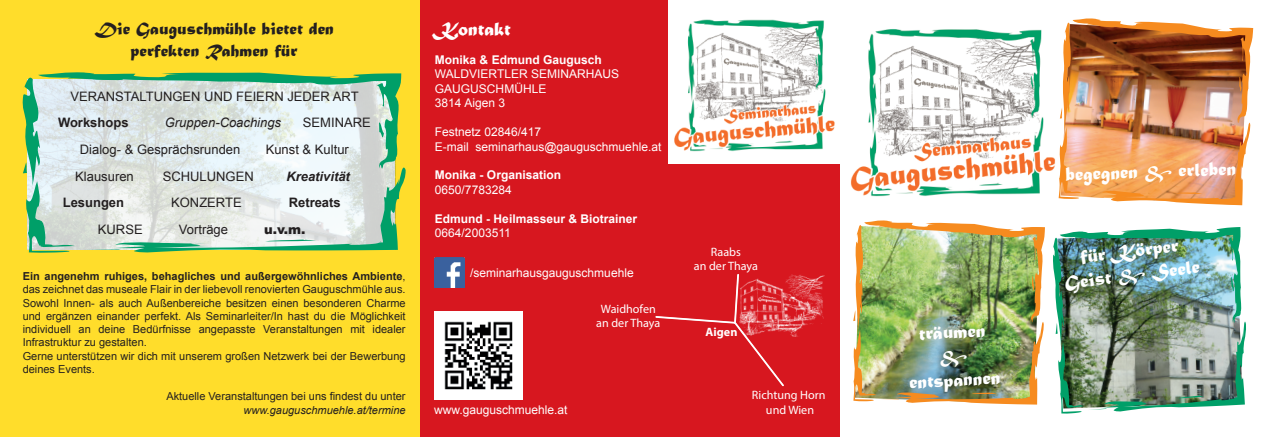
<style>
.page{position:relative;width:1268px;height:437px;background:#fff}
.page>*{position:absolute;margin:0;border:0;box-sizing:border-box;transform-origin:0 0}
.t1{font:20px "Matura MT Script Capitals";color:#fff}
.t2{font:18px "Matura MT Script Capitals";color:#231f20}
.t3{font:13px "Arial";color:#231f20}
.t4{font:700 13px "Arial";color:#231f20}
.t5{font:italic 13px "Arial";color:#231f20}
.t6{font:italic 700 13px "Arial";color:#231f20}
.t7{font:900 13px "Arial";color:#231f20}
.t8{font:12.1px/14.5px "Myriad Pro";color:#fff;text-align:center}
.t9{font:700 12.1px "Myriad Pro";color:#fff}
.t10{font:12px "Arial";color:#fff}
.t11{font:700 12px "Arial";color:#fff}
.t12{font:11px/13.2px "Arial";color:#231f20;text-align:justify}
.t13{font:italic 11px "Arial";color:#231f20}
.s1{font-weight:700}
</style>
<div class="page">
<img style="left:850px;top:29px;width:206px;height:168px">
<div style="left:420px;top:0;width:419px;height:437px;background:#d7171f"></div>
<div style="left:0;top:0;width:420px;height:437px;background:#ffdd2b"></div>
<img style="left:434px;top:311px;width:88px;height:88px">
<img style="left:434px;top:257px;width:30px;height:30px">
<img style="left:668px;top:12px;width:171px;height:152px">
<img style="left:1058px;top:18px;width:194px;height:187px">
<img style="left:75px;top:176px;width:38px;height:73px">
<svg style="left:62px;top:72px;width:340px;height:104px;background:#c9e0d2"></svg>
<svg style="left:113px;top:161px;width:292px;height:91px;background:#d3e3d5"></svg>
<svg style="left:379px;top:122px;width:5px;height:22px"></svg>
<svg style="left:82px;top:249px;width:39px;height:1px"></svg>
<svg style="left:265px;top:239px;width:51px;height:2px"></svg>
<svg style="left:22px;top:73px;width:53px;height:179px;background:#b5d7bd"></svg>
<div style="left:668px;top:0;width:171px;height:12px;background:#fff"></div>
<svg style="left:655px;top:274px;width:129px;height:112px"></svg>
<img style="left:739px;top:274px;width:85px;height:62px">
<img style="left:1053px;top:227px;width:193px;height:186px">
<img style="left:853px;top:220px;width:191px;height:184px">
<p class="t2" style="left:94px;top:18px;width:241px">Die Gauguschmühle bietet den</p>
<p class="t2" style="left:131px;top:39px;width:168px">perfekten Rahmen für</p>
<p class="t3" style="left:70px;top:88px;width:290px">VERANSTALTUNGEN UND FEIERN JEDER ART</p>
<p class="t4" style="left:58px;top:114px;width:72px">Workshops</p>
<p class="t5" style="left:165px;top:114px;width:118px">Gruppen-Coachings</p>
<p class="t3" style="left:303px;top:114px;width:69px">SEMINARE</p>
<p class="t3" style="left:80px;top:141px;width:162px">Dialog- &amp; Gesprächsrunden</p>
<p class="t3" style="left:266px;top:141px;width:85px">Kunst &amp; Kultur</p>
<p class="t3" style="left:75px;top:168px;width:60px">Klausuren</p>
<p class="t3" style="left:163px;top:168px;width:93px">SCHULUNGEN</p>
<p class="t6" style="left:286px;top:167px;width:65px">Kreativität</p>
<p class="t4" style="left:63px;top:194px;width:63px">Lesungen</p>
<p class="t3" style="left:171px;top:194px;width:72px">KONZERTE</p>
<p class="t4" style="left:289px;top:194px;width:54px">Retreats</p>
<p class="t3" style="left:98px;top:221px;width:46px">KURSE</p>
<p class="t3" style="left:179px;top:221px;width:51px">Vorträge</p>
<p class="t7" style="left:264px;top:220px;width:43px">u.v.m.</p>
<p class="t12" style="left:23px;top:270px;width:384px"><span class="s1">Ein angenehm ruhiges, behagliches und außergewöhnliches Ambiente</span>, das zeichnet das museale Flair in der liebevoll renovierten Gauguschmühle aus.<br>Sowohl Innen- als auch Außenbereiche besitzen einen besonderen Charme und ergänzen einander perfekt. Als Seminarleiter/In hast du die Möglichkeit individuell an deine Bedürfnisse angepasste Veranstaltungen mit idealer Infrastruktur zu gestalten.</p>
<p class="t12" style="left:23px;top:349px;width:384px">Gerne unterstützen wir dich mit unserem großen Netzwerk bei der Bewerbung deines Events.</p>
<p class="t12" style="left:166px;top:390px;width:241px">Aktuelle Veranstaltungen bei uns findest du unter</p>
<p class="t13" style="left:243px;top:402px;width:164px">www.gauguschmuehle.at/termine</p>
<p class="t1" style="left:435px;top:17px;width:77px">Kontakt</p>
<p class="t11" style="left:435px;top:52px;width:168px">Monika &amp; Edmund Gaugusch</p>
<p class="t10" style="left:435px;top:66px;width:186px">WALDVIERTLER SEMINARHAUS</p>
<p class="t10" style="left:435px;top:81px;width:113px">GAUGUSCHMÜHLE</p>
<p class="t10" style="left:435px;top:95px;width:72px">3814 Aigen 3</p>
<p class="t10" style="left:435px;top:124px;width:108px">Festnetz 02846/417</p>
<p class="t10" style="left:435px;top:138px;width:228px">E-mail seminarhaus@gauguschmuehle.at</p>
<p class="t11" style="left:435px;top:167px;width:128px">Monika - Organisation</p>
<p class="t10" style="left:435px;top:182px;width:78px">0650/7783284</p>
<p class="t11" style="left:435px;top:210px;width:204px">Edmund - Heilmasseur &amp; Biotrainer</p>
<p class="t10" style="left:435px;top:225px;width:77px">0664/2003511</p>
<p class="t10" style="left:470px;top:265px;width:165px">/seminarhausgauguschmuehle</p>
<p class="t8" style="left:596px;top:301px;width:65px">Waidhofen an der Thaya</p>
<p class="t10" style="left:434px;top:401px;width:135px">www.gauguschmuehle.at</p>
<p class="t8" style="left:693px;top:244px;width:65px">Raabs<br>an der Thaya</p>
<p class="t9" style="left:705px;top:324px;width:33px">Aigen</p>
<p class="t8" style="left:751px;top:387px;width:75px">Richtung Horn und Wien</p>
<p class="t1" style="left:917px;top:321px;width:68px;rotate:-3deg">träumen</p>
<p class="t1" style="left:908px;top:370px;width:93px;rotate:-3deg">entspannen</p>
<p class="t1" style="left:1064px;top:162px;width:172px;rotate:-2deg">begegnen &amp; erleben</p>
<p class="t1" style="left:1078px;top:245px;width:100px;rotate:-7deg">für Körper</p>
<p class="t1" style="left:1062px;top:271px;width:138px;rotate:-7deg">Geist &amp; Seele</p>
</div>
